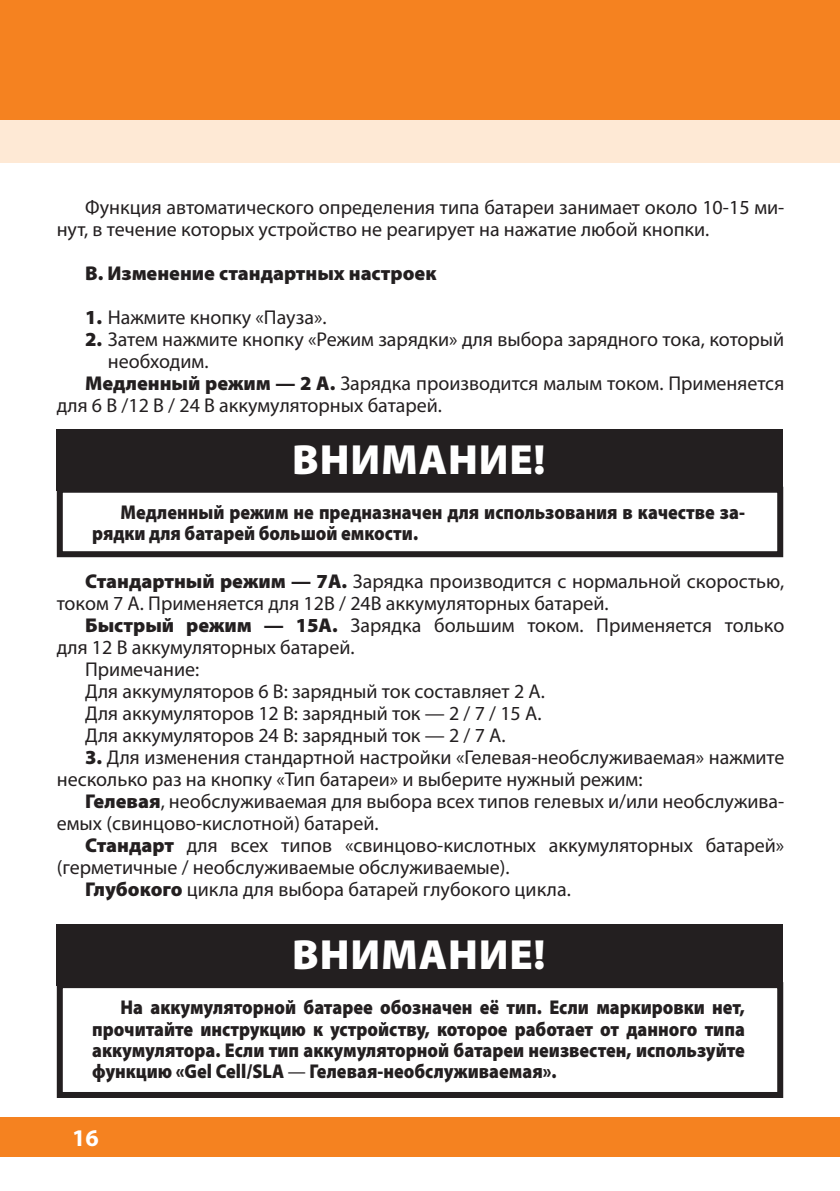
<style>
.page{position:relative;width:840px;height:1191px;background:#fff}
.page>*{position:absolute;margin:0;border:0;box-sizing:border-box;transform-origin:0 0}
.t1{font:900 42.4px "Myriad Pro";letter-spacing:.02em;color:#fff}
.t2{font:700 24px "Myriad Pro";color:#fff}
.t3{font:20px/22px "Myriad Pro";color:#231f20}
.t4{font:900 20px/21.2px "Myriad Pro";color:#231f20;scale:.9 1}
.t5{font:900 20px "Myriad Pro";color:#231f20}
.s1{font-weight:900}
.s2{font-weight:400}
</style>
<div class="page">
<div style="left:0;top:118px;width:839px;height:44px;background:#fee9d5"></div>
<div style="left:0;top:0;width:839px;height:119px;background:#f58220"></div>
<div style="left:0;top:1117px;width:839px;height:40px;background:#f58220"></div>
<div style="left:57px;top:487px;width:725px;height:70px;border:6px solid #231f20"></div>
<div style="left:57px;top:429px;width:725px;height:61px;background:#231f20"></div>
<div style="left:57px;top:982px;width:725px;height:116px;border:6px solid #231f20"></div>
<div style="left:57px;top:924px;width:725px;height:61px;background:#231f20"></div>
<p class="t3" style="left:57px;top:195px;width:728px;text-indent:28px">Функция автоматического определения типа батареи занимает около 10-15 ми&shy;нут, в течение которых устройство не реагирует на нажатие любой кнопки.</p>
<p class="t5" style="left:85px;top:259px;width:352px">В. Изменение стандартных настроек</p>
<p class="t3" style="left:85px;top:305px;width:243px"><span class="s1">1.</span> Нажмите кнопку «Пауза».</p>
<p class="t3" style="left:85px;top:327px;width:700px"><span class="s1">2.</span> Затем нажмите кнопку «Режим зарядки» для выбора зарядного тока, который</p>
<p class="t3" style="left:108px;top:349px;width:102px">необходим.</p>
<p class="t3" style="left:85px;top:371px;width:700px"><span class="s1">Медленный режим — 2 А.</span> Зарядка производится малым током. Применяется</p>
<p class="t3" style="left:57px;top:393px;width:386px">для 6 В /12 В / 24 В аккумуляторных батарей.</p>
<h1 class="t1" style="left:292px;top:431px;width:255px">ВНИМАНИЕ!</h1>
<p class="t4" style="left:92px;top:501px;width:726px;text-indent:28px">Медленный режим не предназначен для использования в качестве за&shy;рядки для батарей большой емкости.</p>
<p class="t3" style="left:57px;top:569px;width:728px;text-indent:28px"><span class="s1">Стандартный режим — 7А.</span> Зарядка производится с нормальной скоростью, током 7 А. Применяется для 12В / 24В аккумуляторных батарей.</p>
<p class="t3" style="left:85px;top:613px;width:700px"><span class="s1">Быстрый режим — 15А.</span> Зарядка большим током. Применяется только</p>
<p class="t3" style="left:57px;top:635px;width:299px">для 12 В аккумуляторных батарей.</p>
<p class="t3" style="left:85px;top:657px;width:116px">Примечание:</p>
<p class="t3" style="left:85px;top:679px;width:461px">Для аккумуляторов 6 В: зарядный ток составляет 2 A.</p>
<p class="t3" style="left:85px;top:701px;width:457px">Для аккумуляторов 12 В: зарядный ток — 2 / 7 / 15 А.</p>
<p class="t3" style="left:85px;top:723px;width:422px">Для аккумуляторов 24 В: зарядный ток — 2 / 7 А.</p>
<p class="t3" style="left:57px;top:745px;width:728px;text-indent:28px"><span class="s1">3.</span> Для изменения стандартной настройки «Гелевая-необслуживаемая» нажмите несколько раз на кнопку «Тип батареи» и выберите нужный режим:</p>
<p class="t3" style="left:57px;top:789px;width:728px;text-indent:28px"><span class="s1">Гелевая</span>, необслуживаемая для выбора всех типов гелевых и/или необслужива&shy;емых (свинцово-кислотной) батарей.</p>
<p class="t3" style="left:85px;top:833px;width:700px"><span class="s1">Стандарт</span> для всех типов «свинцово-кислотных аккумуляторных батарей»</p>
<p class="t3" style="left:57px;top:855px;width:454px">(герметичные / необслуживаемые обслуживаемые).</p>
<p class="t3" style="left:85px;top:877px;width:487px"><span class="s1">Глубокого</span> цикла для выбора батарей глубокого цикла.</p>
<h1 class="t1" style="left:292px;top:926px;width:255px">ВНИМАНИЕ!</h1>
<p class="t4" style="left:92px;top:996px;width:726px;text-align:justify;text-indent:28px">На аккумуляторной батарее обозначен её тип. Если маркировки нет, прочитайте инструкцию к устройству, которое работает от данного типа аккумулятора. Если тип аккумуляторной батареи неизвестен, используйте функцию «Gel Cell/SLA <span class="s2">—</span> Гелевая-необслуживаемая».</p>
<p class="t2" style="left:72px;top:1122px;width:28px">16</p>
</div>
